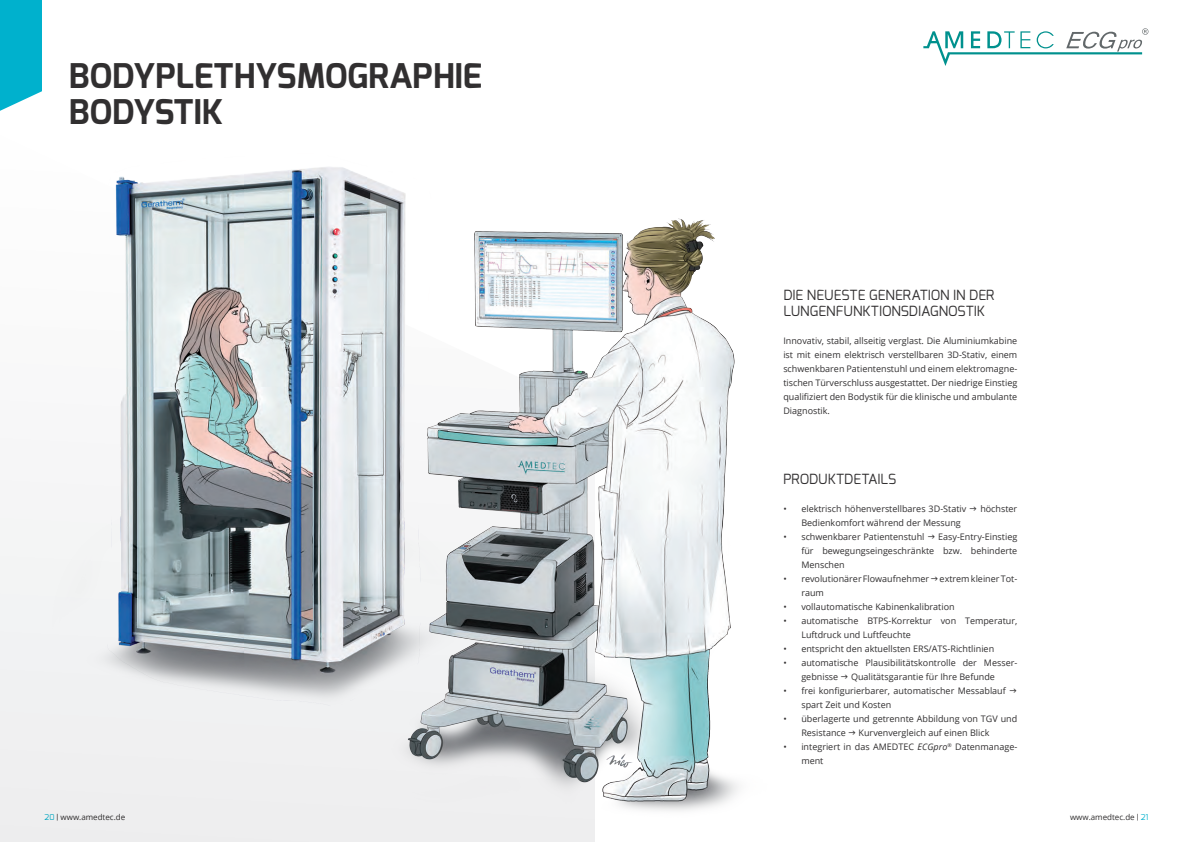
<style>
.page{position:relative;width:1191px;height:842px;background:#fff}
.page>*{position:absolute;margin:0;border:0;box-sizing:border-box;transform-origin:0 0}
.Fließtext{font:700 34px "Exo";color:#312f30}
.Fließtext-2{font:14px/16px "Exo";color:#312f30}
.Fließtext-3{font:9px/14px "Open Sans";color:#312f30}
.t1{font:8px "Open Sans";color:#312f30}
.s1{font-style:italic}
.s2{font-family:"Exo";color:#00b1cd}
.s3{font-family:"Exo"}
</style>
<div class="page">
<svg style="left:923px;top:28px;width:225px;height:38px"></svg>
<svg style="left:0;top:0;width:42px;height:11px"></svg>
<div style="left:0;top:11px;width:42px;height:50px;background:#00b1cd"></div>
<img style="left:0;top:167px;width:739px;height:675px">
<p class="Fließtext" style="left:69px;top:54px;width:415px">BODYPLETHYSMOGRAPHIE</p>
<p class="Fließtext" style="left:69px;top:90px;width:156px">BODYSTIK</p>
<p class="Fließtext-2" style="left:783px;top:287px;width:213px">DIE NEUESTE GENERATION IN DER<br>LUNGENFUNKTIONSDIAGNOSTIK</p>
<p class="Fließtext-3" style="left:783px;top:334px;width:235px;text-align:justify">Innovativ, stabil, allseitig verglast. Die Aluminiumkabine ist mit einem elektrisch verstellbaren 3D-Stativ, einem schwenkbaren Patientenstuhl und einem elektromagne&shy;tischen Türverschluss ausgestattet. Der niedrige Einstieg qualifiziert den Bodystik für die klinische und ambulante Diagnostik.</p>
<p class="Fließtext-2" style="left:783px;top:471px;width:115px">PRODUKTDETAILS</p>
<p class="Fließtext-3" style="left:783px;top:502px;width:184px">• elektrisch höhenverstellbares 3D-Stativ</p>
<p class="Fließtext-3" style="left:980px;top:502px;width:38px">höchster</p>
<p class="Fließtext-3" style="left:801px;top:516px;width:161px">Bedienkomfort während der Messung</p>
<p class="Fließtext-3" style="left:783px;top:530px;width:143px">• schwenkbarer Patientenstuhl</p>
<p class="Fließtext-3" style="left:801px;top:530px;width:217px;text-align:justify;text-indent:137px">Easy-Entry-Einstieg für bewegungseingeschränkte bzw. behinderte Menschen</p>
<p class="Fließtext-3" style="left:801px;top:572px;width:217px;text-indent:-18px">• revolutionärer Flowaufnehmer extrem kleiner Tot&shy;raum</p>
<p class="Fließtext-3" style="left:783px;top:600px;width:173px">• vollautomatische Kabinenkalibration</p>
<p class="Fließtext-3" style="left:801px;top:614px;width:217px;text-indent:-18px">• automatische BTPS-Korrektur von Temperatur,<br>Luftdruck und Luftfeuchte</p>
<p class="Fließtext-3" style="left:783px;top:642px;width:212px">• entspricht den aktuellsten ERS/ATS-Richtlinien</p>
<p class="Fließtext-3" style="left:801px;top:656px;width:217px;text-indent:-18px">• automatische Plausibilitätskontrolle der Messer&shy;gebnisse</p>
<p class="Fließtext-3" style="left:851px;top:670px;width:145px">Qualitätsgarantie für Ihre Befunde</p>
<p class="Fließtext-3" style="left:801px;top:684px;width:206px;text-indent:-18px">• frei konfigurierbarer, automatischer Messablauf spart Zeit und Kosten</p>
<p class="Fließtext-3" style="left:801px;top:712px;width:217px;text-indent:-18px">• überlagerte und getrennte Abbildung von TGV und<br>Resistance</p>
<p class="Fließtext-3" style="left:858px;top:726px;width:132px">Kurvenvergleich auf einen Blick</p>
<p class="Fließtext-3" style="left:801px;top:740px;width:217px;text-indent:-18px">• integriert in das AMEDTEC <span class="s1">ECGpro</span><sup>®</sup> Datenmanage&shy;ment</p>
<p class="t1" style="left:45px;top:812px;width:82px"><span class="s2">20</span> <span class="s3">|</span> www.amedtec.de</p>
<p class="t1" style="left:1070px;top:812px;width:80px">www.amedtec.de <span class="s3">|</span> <span class="s2">21</span></p>
</div>
